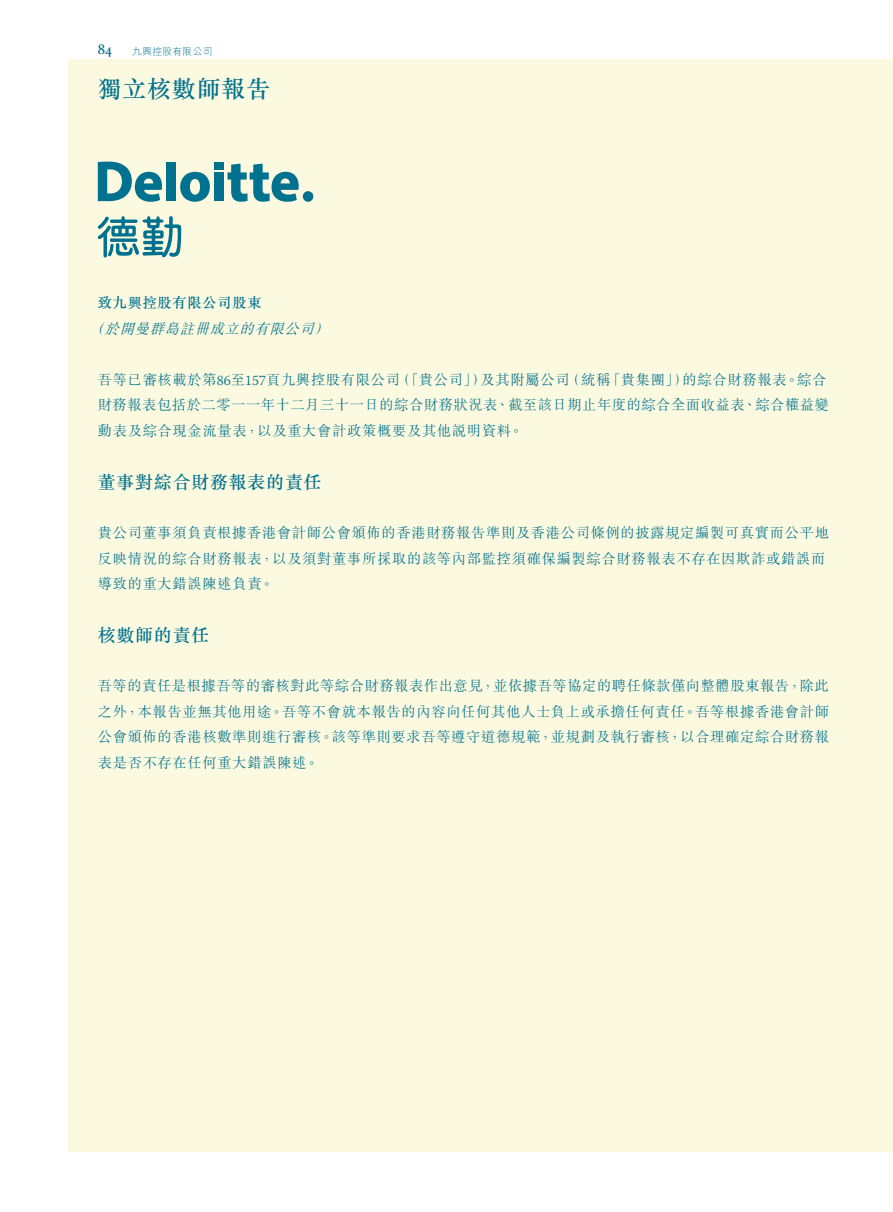
<style>
.page{position:relative;width:893px;height:1212px;background:#fff}
.page>*{position:absolute;margin:0;border:0;box-sizing:border-box;transform-origin:0 0}
.t1{font:500 24px "M Sung HK";letter-spacing:.03em;color:#00718e}
.Heading_1{font:500 18px "M Sung HK";letter-spacing:.04em;color:#00718e}
.t2{font:15px "Plantagenet Cherokee";color:#00718e}
.Body_Text{font:300 14.25px/25.5px "M Sung HK";letter-spacing:.05em;color:#00718e}
.Body_Text-2{font:italic 300 14.25px "M Sung HK";color:#00718e}
.Body_Text-3{font:500 14.25px "M Sung HK";letter-spacing:.05em;color:#00718e}
.t3{font:300 9.75px "M Hei HK";letter-spacing:.035em;color:#00718e}
.s1{font-family:"Warnock Pro"}
</style>
<div class="page">
<div style="left:68px;top:60px;width:825px;height:1092px;background:#fbf9df"></div>
<div style="left:166px;top:162px;width:10px;height:39px;background:#00718e"></div>
<svg style="left:180px;top:172px;width:30px;height:30px"></svg>
<div style="left:214px;top:172px;width:10px;height:29px;background:#00718e"></div>
<div style="left:214px;top:162px;width:10px;height:8px;background:#00718e"></div>
<svg style="left:227px;top:164px;width:72px;height:38px"></svg>
<div style="left:303px;top:191px;width:10px;height:11px;background:#00718e;border-radius:50%"></div>
<svg style="left:98px;top:162px;width:64px;height:40px"></svg>
<svg style="left:98px;top:216px;width:83px;height:41px"></svg>
<p class="t2" style="left:98px;top:40px;width:16px">84</p>
<p class="t3" style="left:132px;top:46px;width:82px">九興控股有限公司</p>
<p class="t1" style="left:98px;top:73px;width:174px">獨立核數師報告</p>
<p class="Body_Text-3" style="left:98px;top:293px;width:165px">致九興控股有限公司股東</p>
<p class="Body_Text-2" style="left:89px;top:319px;width:246px">（於開曼群島註冊成立的有限公司）</p>
<p class="Body_Text" style="left:98px;top:366px;width:733px">吾等已審核載於第<span class="s1">86</span>至<span class="s1">157</span>頁九興控股有限公司（「貴公司」）及其附屬公司（統稱「貴集團」）的綜合財務報表。綜合財務報表包括於二零一一年十二月三十一日的綜合財務狀況表、截至該日期止年度的綜合全面收益表、綜合權益變動表及綜合現金流量表，以及重大會計政策概要及其他說明資料。</p>
<p class="Heading_1" style="left:98px;top:469px;width:225px">董事對綜合財務報表的責任</p>
<p class="Body_Text" style="left:98px;top:519px;width:733px">貴公司董事須負責根據香港會計師公會頒佈的香港財務報告準則及香港公司條例的披露規定編製可真實而公平地反映情況的綜合財務報表，以及須對董事所採取的該等內部監控須確保編製綜合財務報表不存在因欺詐或錯誤而導致的重大錯誤陳述負責。</p>
<p class="Heading_1" style="left:98px;top:622px;width:113px">核數師的責任</p>
<p class="Body_Text" style="left:98px;top:672px;width:733px;text-align:justify">吾等的責任是根據吾等的審核對此等綜合財務報表作出意見，並依據吾等協定的聘任條款僅向整體股東報告，除此之外，本報告並無其他用途。吾等不會就本報告的內容向任何其他人士負上或承擔任何責任。吾等根據香港會計師公會頒佈的香港核數準則進行審核。該等準則要求吾等遵守道德規範，並規劃及執行審核，以合理確定綜合財務報表是否不存在任何重大錯誤陳述。</p>
</div>
